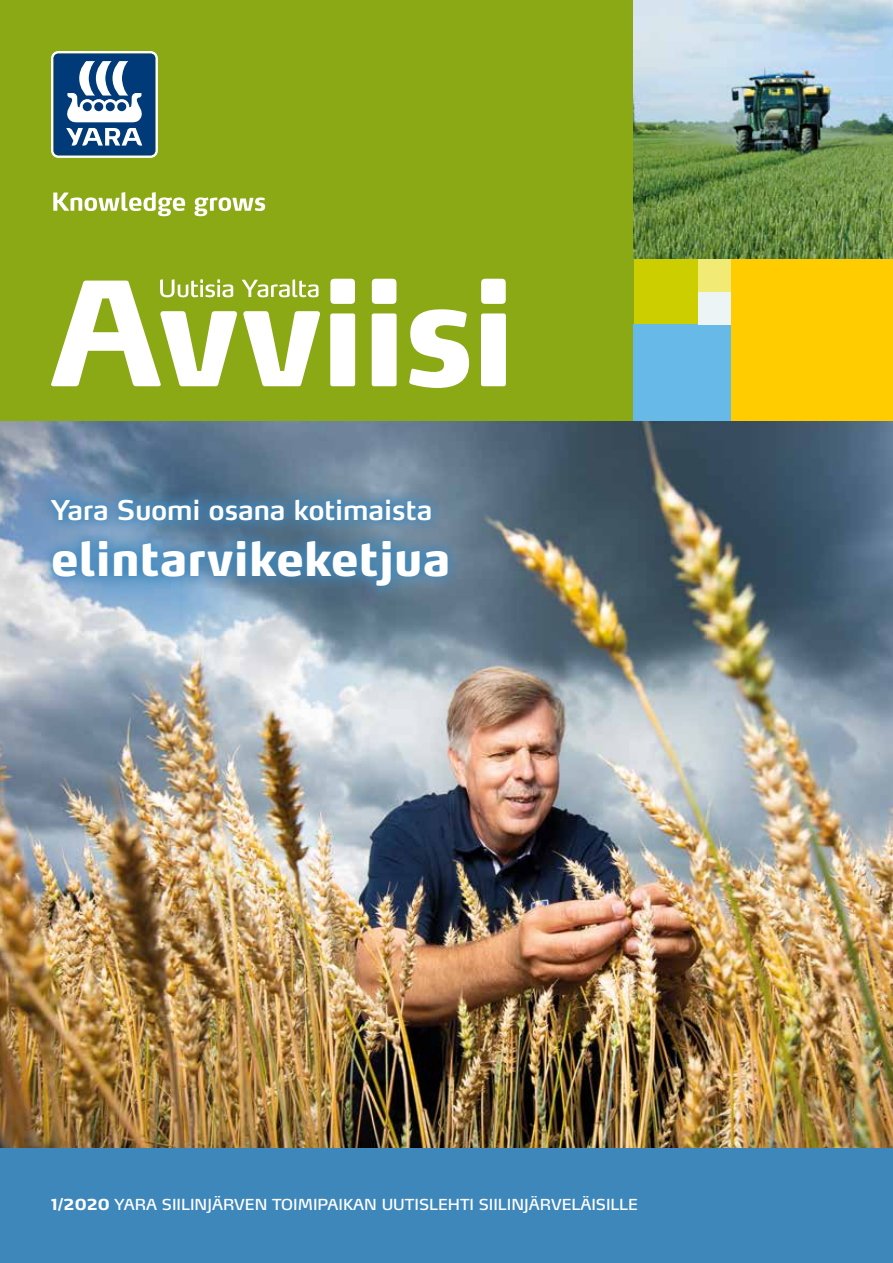
<style>
.page{position:relative;width:893px;height:1263px;background:#fff}
.page>*{position:absolute;margin:0;border:0;box-sizing:border-box;transform-origin:0 0}
.t1{font:800 46.5px "Yara Max LF";color:#fff}
.t2{font:600 27px "Yara Max LF";color:#fff}
.t3{font:15px "Yara Max LF";color:#fff}
.s1{font-weight:800}
</style>
<div class="page">
<img style="left:0;top:421px;width:893px;height:727px">
<div style="left:0;top:0;width:665px;height:421px;background:#8ba915"></div>
<svg style="left:53px;top:192px;width:212px;height:24px"></svg>
<svg style="left:51px;top:51px;width:107px;height:107px;background:#597ea4"></svg>
<svg style="left:51px;top:279px;width:455px;height:109px"></svg>
<img style="left:634px;top:0;width:259px;height:260px">
<div style="left:634px;top:324px;width:97px;height:97px;background:#67b9e8"></div>
<div style="left:731px;top:260px;width:162px;height:161px;background:#fc0"></div>
<div style="left:634px;top:260px;width:65px;height:64px;background:#cdce00"></div>
<div style="left:699px;top:260px;width:32px;height:32px;background:#f1ea75"></div>
<div style="left:699px;top:292px;width:32px;height:32px;background:#edf4f5"></div>
<div style="left:0;top:1148px;width:893px;height:115px;background:#3e87bb"></div>
<div style="left:38px;top:485px;width:423px;height:115px;background:#3e87bb;opacity:.75"></div>
<h2 class="t2" style="left:51px;top:493px;width:383px">Yara Suomi osana kotimaista</h2>
<h1 class="t1" style="left:51px;top:530px;width:401px">elintarvikeketjua</h1>
<p class="t3" style="left:51px;top:1195px;width:588px"><span class="s1">1/2020</span> YARA SIILINJÄRVEN TOIMIPAIKAN UUTISLEHTI SIILINJÄRVELÄISILLE</p>
</div>
